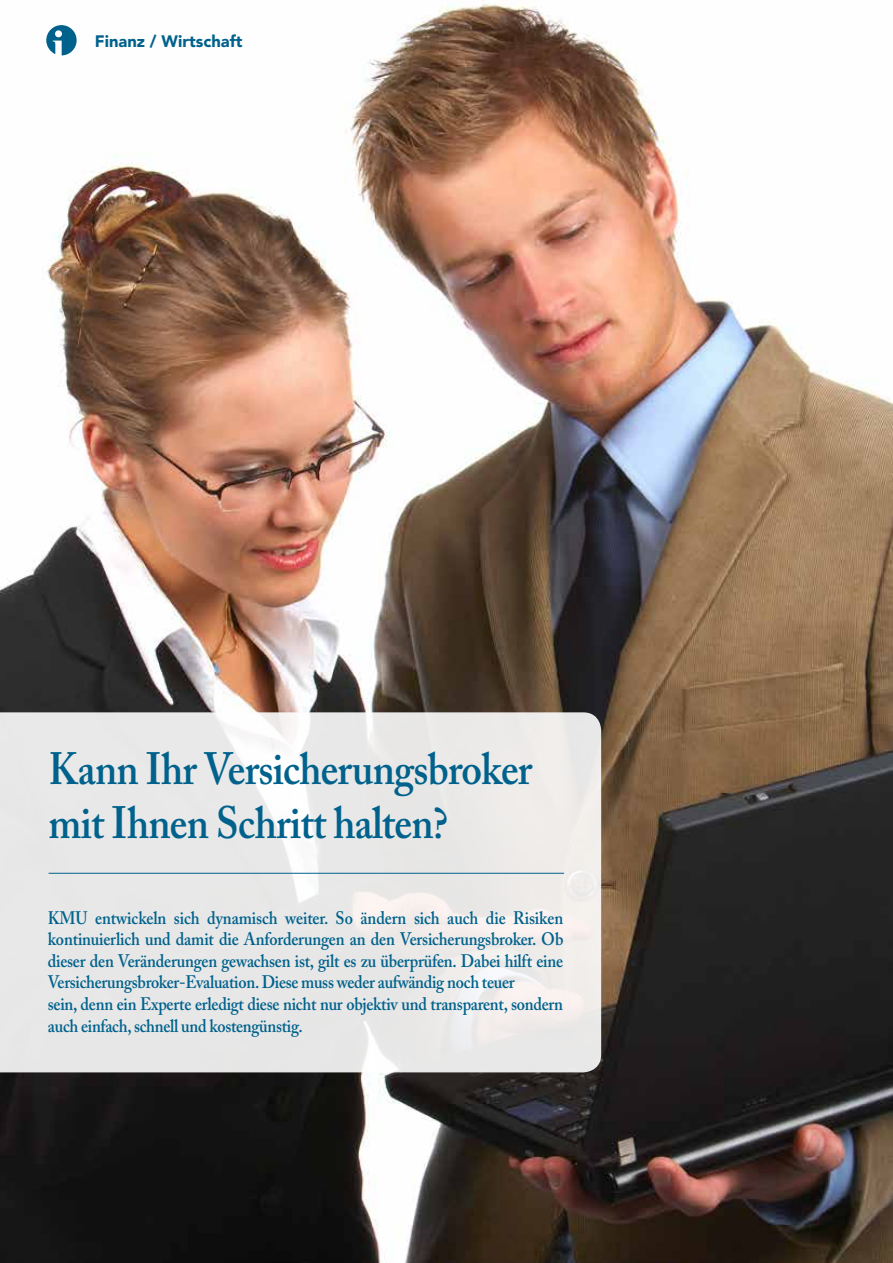
<style>
.page{position:relative;width:893px;height:1263px;background:#fff}
.page>*{position:absolute;margin:0;border:0;box-sizing:border-box;transform-origin:0 0}
.t1{font:600 45px/54px "Adobe Caslon Pro";letter-spacing:-.02em;color:#00628c;scale:.9 1}
.t2{font:600 18px/21.6px "Adobe Caslon Pro";letter-spacing:-.015em;color:#00628c;scale:.9 1}
.t3{font:900 16.5px "Avenir LT Std";color:#00628c}
</style>
<div class="page">
<img style="left:0;top:4px;width:893px;height:1259px">
<svg style="left:0;top:712px;width:601px;height:360px;background:#eae9e8"></svg>
<hr style="left:49px;top:873px;width:515px;height:1px;background:#00628c">
<svg style="left:46px;top:25px;width:31px;height:30px"></svg>
<p class="t3" style="left:95px;top:31px;width:149px">Finanz / Wirtschaft</p>
<h1 class="t1" style="left:49px;top:742px;width:539px">Kann Ihr Versicherungsbroker mit Ihnen Schritt halten?</h1>
<p class="t2" style="left:48px;top:906px;width:574px">KMU entwickeln sich dynamisch weiter. So ändern sich auch die Risiken kontinuierlich und damit die Anforderungen an den Versicherungsbroker. Ob dieser den Veränderungen gewachsen ist, gilt es zu überprüfen. Dabei hilft eine Versicherungsbroker-Evaluation. Diese muss weder aufwändig noch teuer<br>sein, denn ein Experte erledigt diese nicht nur objektiv und transparent, sondern auch einfach, schnell und kostengünstig.</p>
</div>
